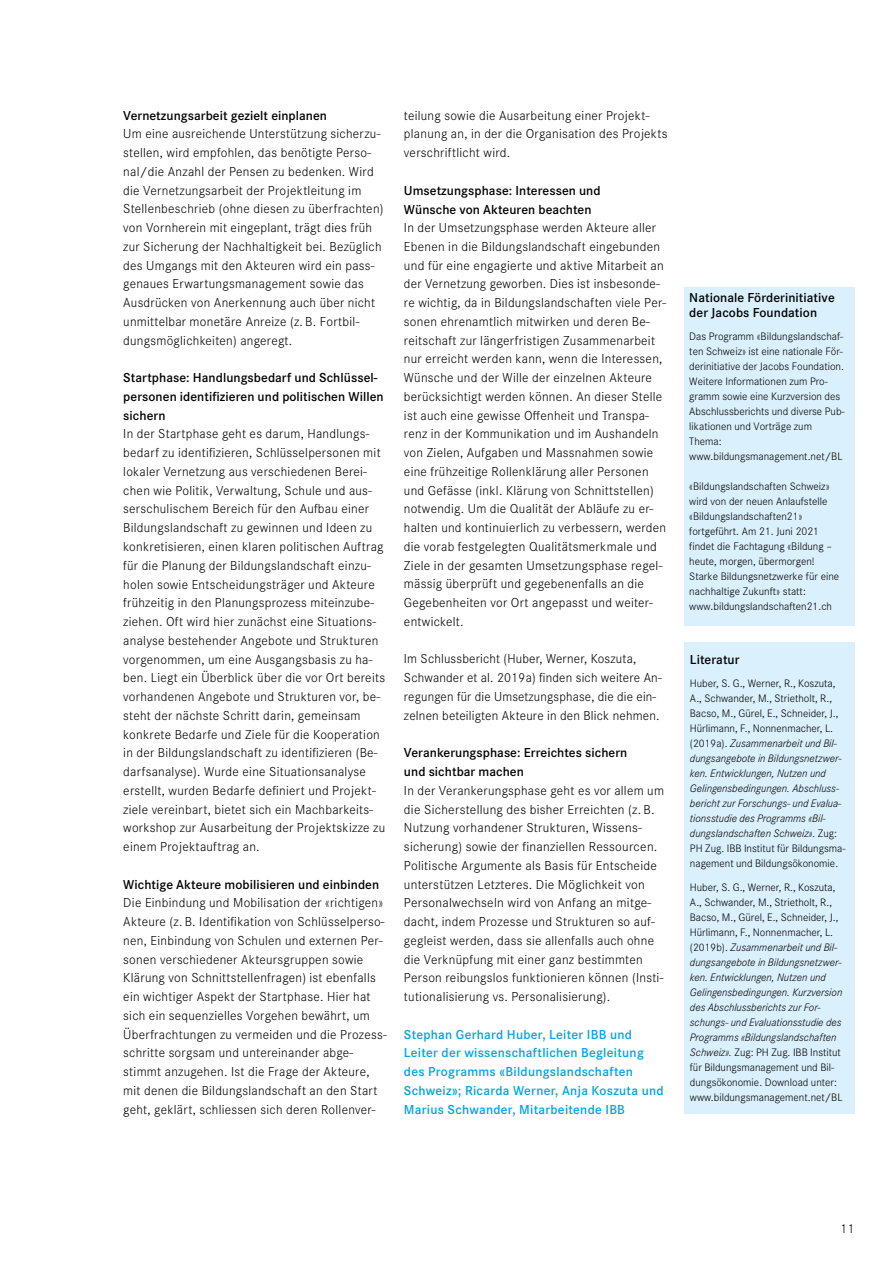
<style>
.page{position:relative;width:893px;height:1263px;background:#fff}
.page>*{position:absolute;margin:0;border:0;box-sizing:border-box;transform-origin:0 0}
.t1{font:300 13.5px/18.8px "Corporate S";letter-spacing:.02em;color:#000}
.t2{font:600 13.5px/18.8px "Corporate S";letter-spacing:.005em;color:#000}
.t3{font:600 13.5px/18.8px "Corporate S";letter-spacing:.02em;color:#00a2e6}
.t4{font:300 11.25px/15px "Corporate S";color:#000}
.t5{font:italic 300 11.25px/15px "Corporate S";color:#000}
.s1{font-style:normal}
.s2{font-style:italic}
</style>
<div class="page">
<div style="left:685px;top:287px;width:170px;height:339px;background:#daf0fc"></div>
<div style="left:685px;top:642px;width:170px;height:471px;background:#daf0fc"></div>
<p class="t2" style="left:123px;top:105px;width:205px">Vernetzungsarbeit gezielt einplanen</p>
<p class="t1" style="left:123px;top:124px;width:262px">Um eine ausreichende Unterstützung sicherzu&shy;stellen, wird empfohlen, das benötigte Perso&shy;nal/die Anzahl der Pensen zu bedenken. Wird die Vernetzungsarbeit der Projektleitung im Stellenbeschrieb (ohne diesen zu überfrachten) von Vornherein mit eingeplant, trägt dies früh zur Sicherung der Nachhaltigkeit bei. Bezüglich des Umgangs mit den Akteuren wird ein pass&shy;genaues Erwartungsmanagement sowie das Ausdrücken von Anerkennung auch über nicht unmittelbar monetäre Anreize (z. B. Fortbil&shy;dungsmöglichkeiten) angeregt.</p>
<p class="t2" style="left:123px;top:368px;width:262px">Startphase: Handlungsbedarf und Schlüssel&shy;personen identifizieren und politischen Willen sichern</p>
<p class="t1" style="left:123px;top:424px;width:263px">In der Startphase geht es darum, Handlungs&shy;bedarf zu identifizieren, Schlüsselpersonen mit lokaler Vernetzung aus verschiedenen Berei&shy;chen wie Politik, Verwaltung, Schule und aus&shy;serschulischem Bereich für den Aufbau einer Bildungslandschaft zu gewinnen und Ideen zu konkretisieren, einen klaren politischen Auftrag für die Planung der Bildungslandschaft einzu&shy;holen sowie Entscheidungsträger und Akteure frühzeitig in den Planungsprozess miteinzube&shy;ziehen. Oft wird hier zunächst eine Situations&shy;analyse bestehender Angebote und Strukturen vorgenommen, um eine Ausgangsbasis zu ha&shy;ben. Liegt ein Überblick über die vor Ort bereits vorhandenen Angebote und Strukturen vor, be&shy;steht der nächste Schritt darin, gemeinsam konkrete Bedarfe und Ziele für die Kooperation in der Bildungslandschaft zu identifizieren (Be&shy;darfsanalyse). Wurde eine Situationsanalyse erstellt, wurden Bedarfe definiert und Projekt&shy;ziele vereinbart, bietet sich ein Machbarkeits&shy;workshop zur Ausarbeitung der Projektskizze zu einem Projektauftrag an.</p>
<p class="t2" style="left:123px;top:874px;width:257px">Wichtige Akteure mobilisieren und einbinden</p>
<p class="t1" style="left:123px;top:893px;width:265px">Die Einbindung und Mobilisation der «richtigen» Akteure (z. B. Identifikation von Schlüsselperso&shy;nen, Einbindung von Schulen und externen Per&shy;sonen verschiedener Akteursgruppen sowie Klärung von Schnittstellenfragen) ist ebenfalls ein wichtiger Aspekt der Startphase. Hier hat sich ein sequenzielles Vorgehen bewährt, um Überfrachtungen zu vermeiden und die Prozess&shy;schritte sorgsam und untereinander abge&shy;stimmt anzugehen. Ist die Frage der Akteure, mit denen die Bildungslandschaft an den Start geht, geklärt, schliessen sich deren Rollenver-</p>
<p class="t1" style="left:404px;top:105px;width:265px">teilung sowie die Ausarbeitung einer Projekt&shy;planung an, in der die Organisation des Projekts verschriftlicht wird.</p>
<p class="t2" style="left:404px;top:180px;width:198px">Umsetzungsphase: Interessen und<br>Wünsche von Akteuren beachten</p>
<p class="t1" style="left:404px;top:218px;width:264px">In der Umsetzungsphase werden Akteure aller Ebenen in die Bildungslandschaft eingebunden und für eine engagierte und aktive Mitarbeit an der Vernetzung geworben. Dies ist insbesonde&shy;re wichtig, da in Bildungslandschaften viele Per&shy;sonen ehrenamtlich mitwirken und deren Be&shy;reitschaft zur längerfristigen Zusammenarbeit nur erreicht werden kann, wenn die Interessen, Wünsche und der Wille der einzelnen Akteure berücksichtigt werden können. An dieser Stelle ist auch eine gewisse Offenheit und Transpa&shy;renz in der Kommunikation und im Aushandeln von Zielen, Aufgaben und Massnahmen sowie eine frühzeitige Rollenklärung aller Personen und Gefässe (inkl. Klärung von Schnittstellen) notwendig. Um die Qualität der Abläufe zu er&shy;halten und kontinuierlich zu verbessern, werden die vorab festgelegten Qualitätsmerkmale und Ziele in der gesamten Umsetzungsphase regel&shy;mässig überprüft und gegebenenfalls an die Gegebenheiten vor Ort angepasst und weiter&shy;entwickelt.</p>
<p class="t1" style="left:404px;top:649px;width:259px">Im Schlussbericht (Huber, Werner, Koszuta, Schwander et al. 2019a) finden sich weitere An&shy;regungen für die Umsetzungsphase, die die ein&shy;zelnen beteiligten Akteure in den Blick nehmen.</p>
<p class="t2" style="left:404px;top:743px;width:225px">Verankerungsphase: Erreichtes sichern und sichtbar machen</p>
<p class="t1" style="left:404px;top:780px;width:262px">In der Verankerungsphase geht es vor allem um die Sicherstellung des bisher Erreichten (z. B.<br>Nutzung vorhandener Strukturen, Wissens&shy;sicherung) sowie der finanziellen Ressourcen.<br>Politische Argumente als Basis für Entscheide unterstützen Letzteres. Die Möglichkeit von Personalwechseln wird von Anfang an mitge&shy;dacht, indem Prozesse und Strukturen so auf&shy;gegleist werden, dass sie allenfalls auch ohne die Verknüpfung mit einer ganz bestimmten Person reibungslos funktionieren können (Insti&shy;tutionalisierung vs. Personalisierung).</p>
<p class="t3" style="left:404px;top:1024px;width:261px">Stephan Gerhard Huber, Leiter IBB und Leiter der wissenschaftlichen Begleitung des Programms «Bildungslandschaften Schweiz»; Ricarda Werner, Anja Koszuta und Marius Schwander, Mitarbeitende IBB</p>
<p class="t2" style="left:689px;top:289px;width:147px;line-height:15px">Nationale Förderinitiative der Jacobs Foundation</p>
<p class="t4" style="left:689px;top:329px;width:157px">Das Programm «Bildungslandschaf&shy;ten Schweiz» ist eine nationale För&shy;derinitiative der Jacobs Foundation.<br>Weitere Informationen zum Pro&shy;gramm sowie eine Kurzversion des<br>Abschlussberichts und diverse Pub&shy;likationen und Vorträge zum<br>Thema: www.bildungsmanagement.net/BL</p>
<p class="t4" style="left:689px;top:478px;width:151px">«Bildungslandschaften Schweiz» wird von der neuen Anlaufstelle «Bildungslandschaften21» fortgeführt. Am 21. Juni 2021 findet die Fachtagung «Bildung – heute, morgen, übermorgen!<br>Starke Bildungsnetzwerke für eine nachhaltige Zukunft» statt: www.bildungslandschaften21.ch</p>
<p class="t2" style="left:690px;top:649px;width:51px">Literatur</p>
<p class="t5" style="left:690px;top:676px;width:157px"><span class="s1">Huber, S. G., Werner, R., Koszuta, A., Schwander, M., Strietholt, R., Bacso, M., Gürel, E., Schneider, J., Hürlimann, F., Nonnenmacher, L. (2019a).</span> Zusammenarbeit und Bil&shy;dungsangebote in Bildungsnetzwer&shy;ken. Entwicklungen, Nutzen und Gelingensbedingungen. Abschluss&shy;bericht zur Forschungs- und Evalua&shy;tionsstudie des Programms «Bil&shy;dungslandschaften Schweiz». <span class="s1">Zug:<br>PH Zug. IBB Institut für Bildungsma&shy;nagement und Bildungsökonomie.</span></p>
<p class="t4" style="left:690px;top:879px;width:154px">Huber, S. G., Werner, R., Koszuta, A., Schwander, M., Strietholt, R., Bacso, M., Gürel, E., Schneider, J., Hürlimann, F., Nonnenmacher, L. (2019b). <span class="s2">Zusammenarbeit und Bil&shy;dungsangebote in Bildungsnetzwer&shy;ken. Entwicklungen, Nutzen und Gelingensbedingungen. Kurzversion des Abschlussberichts zur For&shy;schungs- und Evaluationsstudie des Programms «Bildungslandschaften Schweiz».</span> Zug: PH Zug. IBB Institut für Bildungsmanagement und Bil&shy;dungsökonomie. Download unter: www.bildungsmanagement.net/BL</p>
<p class="t1" style="left:840px;top:1219px;width:16px">11</p>
</div>
